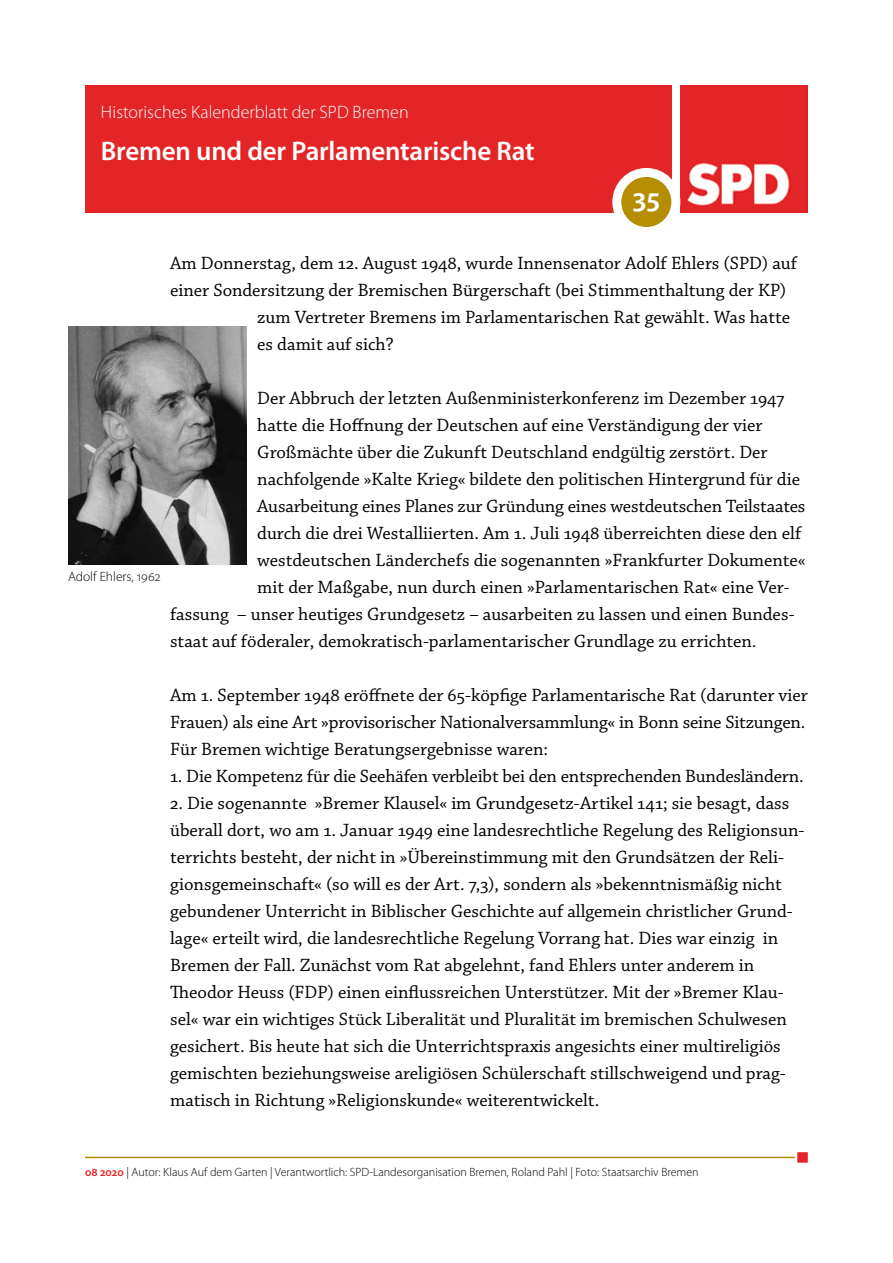
<style>
.page{position:relative;width:893px;height:1263px;background:#fff}
.page>*{position:absolute;margin:0;border:0;box-sizing:border-box;transform-origin:0 0}
.t1{font:600 30px "Myriad Pro";color:#fff}
.t2{font:600 27px "Myriad Pro";letter-spacing:-.01em;color:#fff}
.t3{font:18.75px/27px "Chaparral Pro";color:#000}
.t4{font:300 18px "Myriad Pro";color:#fff}
.t5{font:300 13.5px "Myriad Pro";color:#000}
.t6{font:300 12px "Myriad Pro";color:#000}
.s1{font-weight:600;font-size:11.7px;color:#e42528}
</style>
<div class="page">
<div style="left:85px;top:85px;width:587px;height:128px;background:#e42528"></div>
<img style="left:680px;top:85px;width:128px;height:128px">
<svg style="left:617px;top:172px;width:59px;height:59px;background:#be9c22"></svg>
<div style="left:612px;top:168px;width:68px;height:68px;border:9px solid #fff;border-radius:50%"></div>
<hr style="left:85px;top:1157px;width:723px;height:1px;background:#b48d00">
<div style="left:795px;top:1150px;width:15px;height:15px;background:#e42528;border:2px solid #fff"></div>
<img style="left:68px;top:326px;width:179px;height:238px">
<p class="t4" style="left:101px;top:102px;width:309px">Historisches Kalenderblatt der SPD Bremen</p>
<h2 class="t2" style="left:101px;top:134px;width:435px">Bremen und der Parlamentarische Rat</h2>
<h1 class="t1" style="left:633px;top:179px;width:29px">35</h1>
<p class="t3" style="left:170px;top:250px;width:628px">Am Donnerstag, dem 12. August 1948, wurde Innensenator Adolf Ehlers (SPD) auf</p>
<p class="t3" style="left:170px;top:277px;width:618px">einer Sondersitzung der Bremischen Bürgerschaft (bei Stimmenthaltung der KP)</p>
<p class="t3" style="left:257px;top:304px;width:534px">zum Vertreter Bremens im Parlamentarischen Rat gewählt. Was hatte</p>
<p class="t3" style="left:257px;top:331px;width:138px">es damit auf sich?</p>
<p class="t5" style="left:68px;top:569px;width:94px">Adolf Ehlers, 1962</p>
<p class="t3" style="left:257px;top:385px;width:529px">Der Abbruch der letzten Außenministerkonferenz im Dezember 1947</p>
<p class="t3" style="left:257px;top:412px;width:507px">hatte die Hoffnung der Deutschen auf eine Verständigung der vier</p>
<p class="t3" style="left:257px;top:439px;width:512px">Großmächte über die Zukunft Deutschland endgültig zerstört. Der</p>
<p class="t3" style="left:257px;top:466px;width:544px">nachfolgende »Kalte Krieg« bildete den politischen Hintergrund für die</p>
<p class="t3" style="left:257px;top:493px;width:550px">Ausarbeitung eines Planes zur Gründung eines westdeutschen Teilstaates</p>
<p class="t3" style="left:257px;top:520px;width:545px">durch die drei Westalliierten. Am 1. Juli 1948 überreichten diese den elf</p>
<p class="t3" style="left:257px;top:547px;width:550px">westdeutschen Länderchefs die sogenannten »Frankfurter Dokumente«</p>
<p class="t3" style="left:257px;top:574px;width:534px">mit der Maßgabe, nun durch einen »Parlamentarischen Rat« eine Ver-</p>
<p class="t3" style="left:170px;top:601px;width:626px">fassung – unser heutiges Grundgesetz – ausarbeiten zu lassen und einen Bundes-</p>
<p class="t3" style="left:170px;top:628px;width:588px">staat auf föderaler, demokratisch-parlamentarischer Grundlage zu errichten.</p>
<p class="t3" style="left:170px;top:682px;width:639px">Am 1. September 1948 eröffnete der 65-köpfige Parlamentarische Rat (darunter vier<br>Frauen) als eine Art »provisorischer Nationalversammlung« in Bonn seine Sitzungen.<br>Für Bremen wichtige Beratungsergebnisse waren:</p>
<p class="t3" style="left:170px;top:763px;width:635px">1. Die Kompetenz für die Seehäfen verbleibt bei den entsprechenden Bundesländern.</p>
<p class="t3" style="left:170px;top:790px;width:636px">2. Die sogenannte »Bremer Klausel« im Grundgesetz-Artikel 141; sie besagt, dass überall dort, wo am 1. Januar 1949 eine landesrechtliche Regelung des Religionsun&shy;terrichts besteht, der nicht in »Übereinstimmung mit den Grundsätzen der Reli&shy;gionsgemeinschaft« (so will es der Art. 7,3), sondern als »bekenntnismäßig nicht gebundener Unterricht in Biblischer Geschichte auf allgemein christlicher Grund&shy;lage« erteilt wird, die landesrechtliche Regelung Vorrang hat. Dies war einzig in Bremen der Fall. Zunächst vom Rat abgelehnt, fand Ehlers unter anderem in Theodor Heuss (FDP) einen einflussreichen Unterstützer. Mit der »Bremer Klau&shy;sel« war ein wichtiges Stück Liberalität und Pluralität im bremischen Schulwesen gesichert. Bis heute hat sich die Unterrichtspraxis angesichts einer multireligiös gemischten beziehungsweise areligiösen Schülerschaft stillschweigend und prag&shy;matisch in Richtung »Religionskunde« weiterentwickelt.</p>
<p class="t6" style="left:85px;top:1166px;width:615px"><span class="s1">08 2020</span> | Autor: Klaus Auf dem Garten | Verantwortlich: SPD-Landesorganisation Bremen, Roland Pahl | Foto: Staatsarchiv Bremen</p>
</div>
